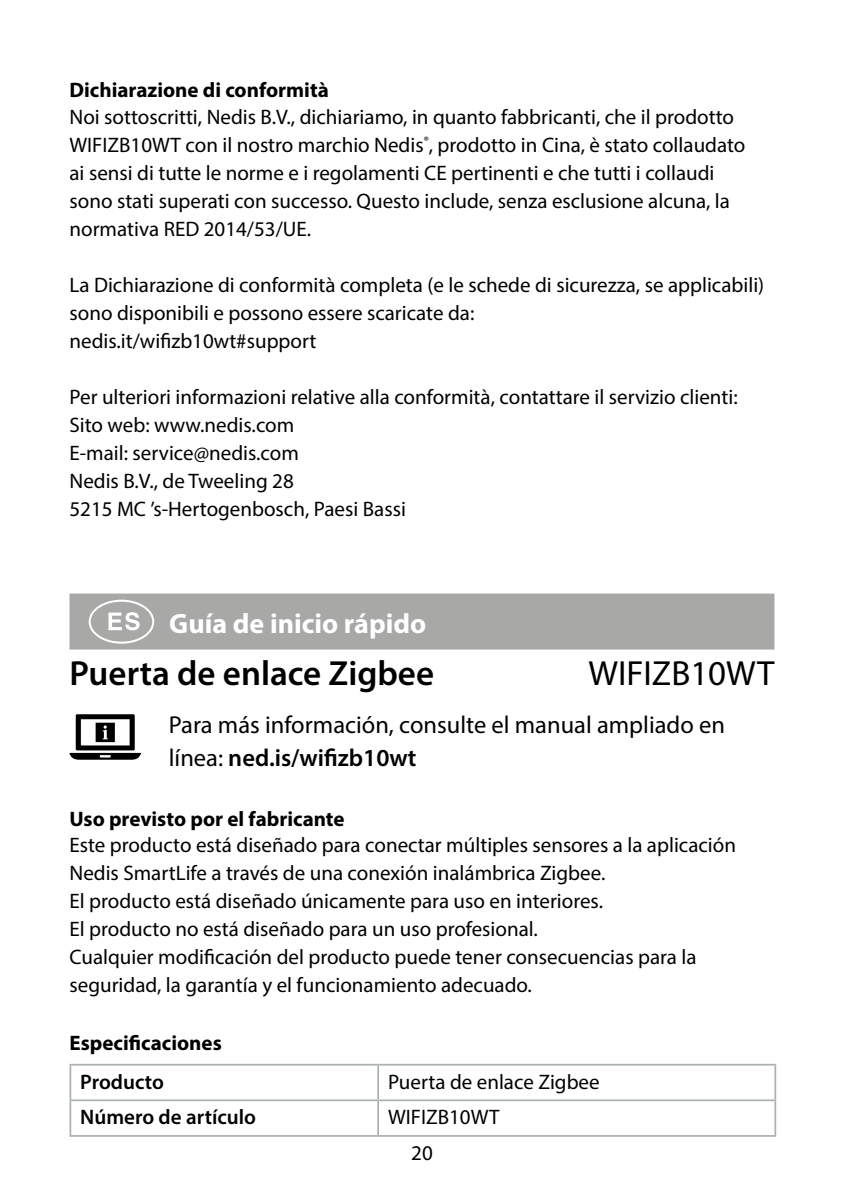
<style>
.page{position:relative;width:844px;height:1191px;background:#fff}
.page>*{position:absolute;margin:0;border:0;box-sizing:border-box;transform-origin:0 0}
.t1{font:63px "manualise countrycodes";color:#fff}
.t2{font:600 35px "Myriad Pro";color:#000}
.t3{font:35px "Myriad Pro";color:#000}
.t4{font:700 28px "Myriad Pro";color:#fff}
.t5{font:24.5px/33.2px "Myriad Pro";color:#000}
.t6{font:21px/28px "Myriad Pro";color:#000}
.t7{font:700 21px "Myriad Pro";color:#000}
.t8{font:600 21px "Myriad Pro";color:#000}
.s1{font-weight:600}
</style>
<div class="page">
<div style="left:69px;top:593px;width:705px;height:56px;background:#a8a8a7"></div>
<svg style="left:69px;top:714px;width:72px;height:45px"></svg>
<hr style="left:69px;top:1063px;width:309px;height:2px;background:#abb2b0">
<hr style="left:69px;top:1065px;width:2px;height:34px;background:#abb2b0">
<hr style="left:378px;top:1063px;width:398px;height:2px;background:#abb2b0">
<hr style="left:377px;top:1065px;width:2px;height:34px;background:#abb2b0">
<hr style="left:774px;top:1065px;width:2px;height:34px;background:#abb2b0">
<hr style="left:69px;top:1099px;width:309px;height:2px;background:#abb2b0">
<hr style="left:69px;top:1101px;width:2px;height:34px;background:#abb2b0">
<hr style="left:378px;top:1099px;width:398px;height:2px;background:#abb2b0">
<hr style="left:377px;top:1101px;width:2px;height:34px;background:#abb2b0">
<hr style="left:774px;top:1101px;width:2px;height:34px;background:#abb2b0">
<hr style="left:69px;top:1135px;width:309px;height:1px;background:#abb2b0">
<hr style="left:378px;top:1135px;width:398px;height:1px;background:#abb2b0">
<p class="t7" style="left:69px;top:77px;width:261px">Dichiarazione di conformità</p>
<p class="t6" style="left:69px;top:102px;width:677px">Noi sottoscritti, Nedis B.V., dichiariamo, in quanto fabbricanti, che il prodotto WIFIZB10WT con il nostro marchio Nedis<sup>®</sup>, prodotto in Cina, è stato collaudato ai sensi di tutte le norme e i regolamenti CE pertinenti e che tutti i collaudi sono stati superati con successo. Questo include, senza esclusione alcuna, la normativa RED 2014/53/UE.</p>
<p class="t6" style="left:69px;top:270px;width:696px">La Dichiarazione di conformità completa (e le schede di sicurezza, se applicabili) sono disponibili e possono essere scaricate da:<br>nedis.it/wifizb10wt#support</p>
<p class="t6" style="left:69px;top:382px;width:669px">Per ulteriori informazioni relative alla conformità, contattare il servizio clienti:<br>Sito web: www.nedis.com<br>E-mail: service@nedis.com<br>Nedis B.V., de Tweeling 28<br>5215 MC ’s-Hertogenbosch, Paesi Bassi</p>
<h1 class="t1" style="left:79px;top:585px;width:85px">h</h1>
<h3 class="t4" style="left:169px;top:605px;width:258px">Guía de inicio rápido</h3>
<h2 class="t2" style="left:69px;top:651px;width:366px">Puerta de enlace Zigbee</h2>
<h2 class="t3" style="left:588px;top:651px;width:187px">WIFIZB10WT</h2>
<p class="t5" style="left:169px;top:707px;width:557px">Para más información, consulte el manual ampliado en línea: <span class="s1">ned.is/wifizb10wt</span></p>
<p class="t7" style="left:69px;top:805px;width:276px">Uso previsto por el fabricante</p>
<p class="t6" style="left:69px;top:830px;width:667px">Este producto está diseñado para conectar múltiples sensores a la aplicación Nedis SmartLife a través de una conexión inalámbrica Zigbee.<br>El producto está diseñado únicamente para uso en interiores.<br>El producto no está diseñado para un uso profesional.<br>Cualquier modificación del producto puede tener consecuencias para la seguridad, la garantía y el funcionamiento adecuado.</p>
<p class="t7" style="left:69px;top:1029px;width:154px">Especificaciones</p>
<p class="t8" style="left:80px;top:1068px;width:85px">Producto</p>
<p class="t6" style="left:388px;top:1067px;width:213px">Puerta de enlace Zigbee</p>
<p class="t8" style="left:80px;top:1103px;width:177px">Número de artículo</p>
<p class="t6" style="left:388px;top:1102px;width:113px">WIFIZB10WT</p>
<p class="t6" style="left:411px;top:1138px;width:23px">20</p>
</div>
